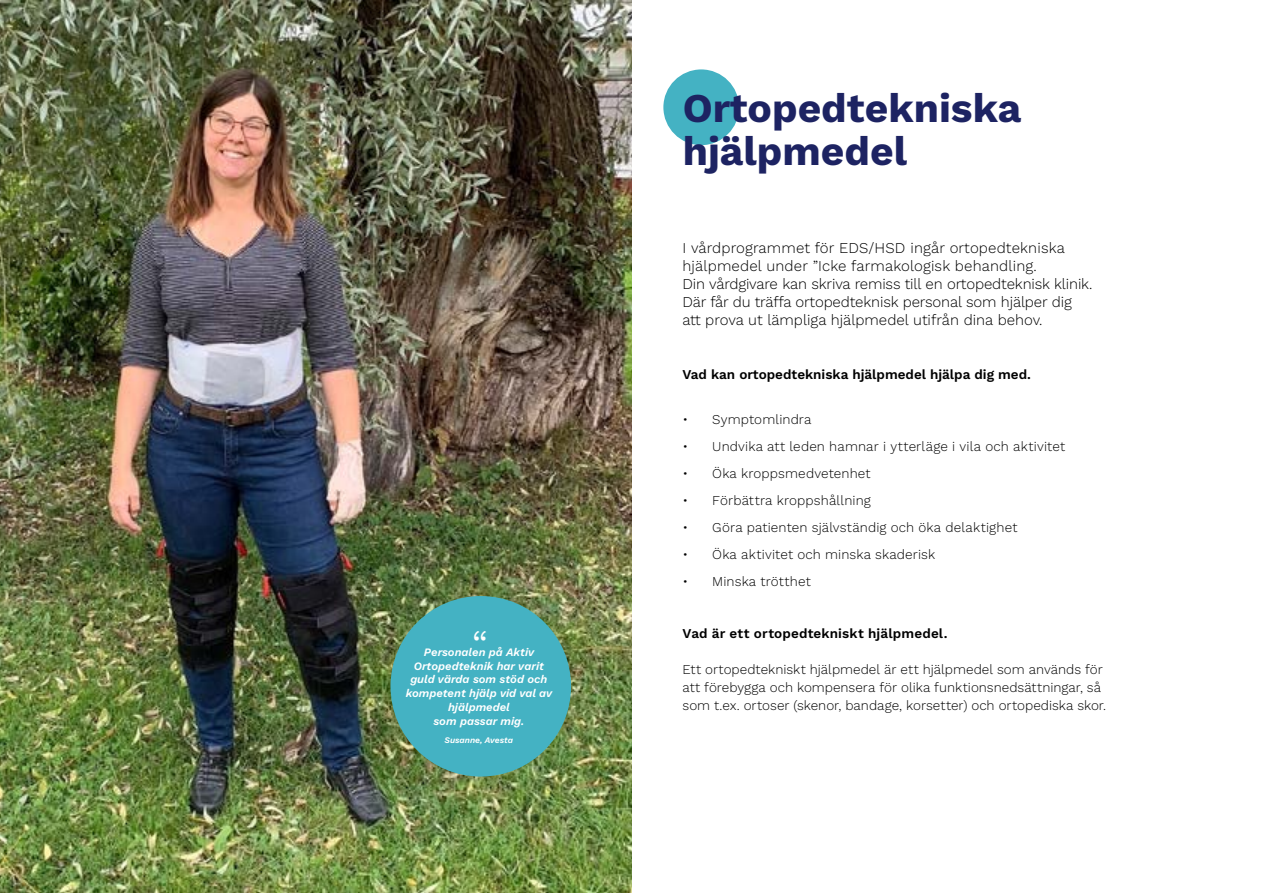
<style>
.page{position:relative;width:1263px;height:893px;background:#fff}
.page>*{position:absolute;margin:0;border:0;box-sizing:border-box;transform-origin:0 0}
.t1{font:46.2px "Work Sans";color:#fff}
.t2{font:40.8px/43px "Work Sans";color:#1d2362}
.t3{font:15px/18px "Work Sans";letter-spacing:-.005em;color:#000}
.t4{font:13.5px/18px "Work Sans";letter-spacing:.005em;color:#000}
.t5{font:italic 11.4px/13.8px "Work Sans";color:#fff;text-align:center}
.t6{font:italic 8.55px "Work Sans";color:#fff}
</style>
<div class="page">
<img style="left:0;top:0;width:631px;height:893px">
<div style="left:663px;top:69px;width:76px;height:76px;background:#44b2c3;border-radius:50%"></div>
<div style="left:390px;top:596px;width:181px;height:181px;background:#44b2c3;border-radius:50%"></div>
<h1 class="t1" style="left:472px;top:612px;width:18px">“</h1>
<p class="t5" style="left:406px;top:672px;width:148px">guld värda som stöd och kompetent hjälp vid val av hjälpmedel<br>som passar mig.</p>
<p class="t6" style="left:445px;top:734px;width:70px">Susanne, Avesta</p>
<p class="t5" style="left:424px;top:644px;width:112px">Personalen på Aktiv</p>
<p class="t5" style="left:414px;top:658px;width:132px">Ortopedteknik har varit</p>
<h2 class="t2" style="left:683px;top:85px;width:340px">Ortopedtekniska hjälpmedel</h2>
<p class="t3" style="left:682px;top:238px;width:411px">I vårdprogrammet för EDS/HSD ingår ortopedtekniska hjälpmedel under ”Icke farmakologisk behandling.<br>Din vårdgivare kan skriva remiss till en ortopedteknisk klinik.<br>Där får du träffa ortopedteknisk personal som hjälper dig att prova ut lämpliga hjälpmedel utifrån dina behov.</p>
<p class="t4" style="left:682px;top:364px;width:350px">Vad kan ortopedtekniska hjälpmedel hjälpa dig med.</p>
<p class="t4" style="left:682px;top:409px;width:131px">• Symptomlindra</p>
<p class="t4" style="left:682px;top:436px;width:384px">• Undvika att leden hamnar i ytterläge i vila och aktivitet</p>
<p class="t4" style="left:682px;top:463px;width:190px">• Öka kroppsmedvetenhet</p>
<p class="t4" style="left:682px;top:490px;width:190px">• Förbättra kroppshållning</p>
<p class="t4" style="left:682px;top:517px;width:336px">• Göra patienten självständig och öka delaktighet</p>
<p class="t4" style="left:682px;top:544px;width:254px">• Öka aktivitet och minska skaderisk</p>
<p class="t4" style="left:682px;top:571px;width:130px">• Minska trötthet</p>
<p class="t4" style="left:682px;top:624px;width:266px">Vad är ett ortopedtekniskt hjälpmedel.</p>
<p class="t4" style="left:682px;top:660px;width:425px">Ett ortopedtekniskt hjälpmedel är ett hjälpmedel som används för att förebygga och kompensera för olika funktionsnedsättningar, så som t.ex. ortoser (skenor, bandage, korsetter) och ortopediska skor.</p>
</div>
